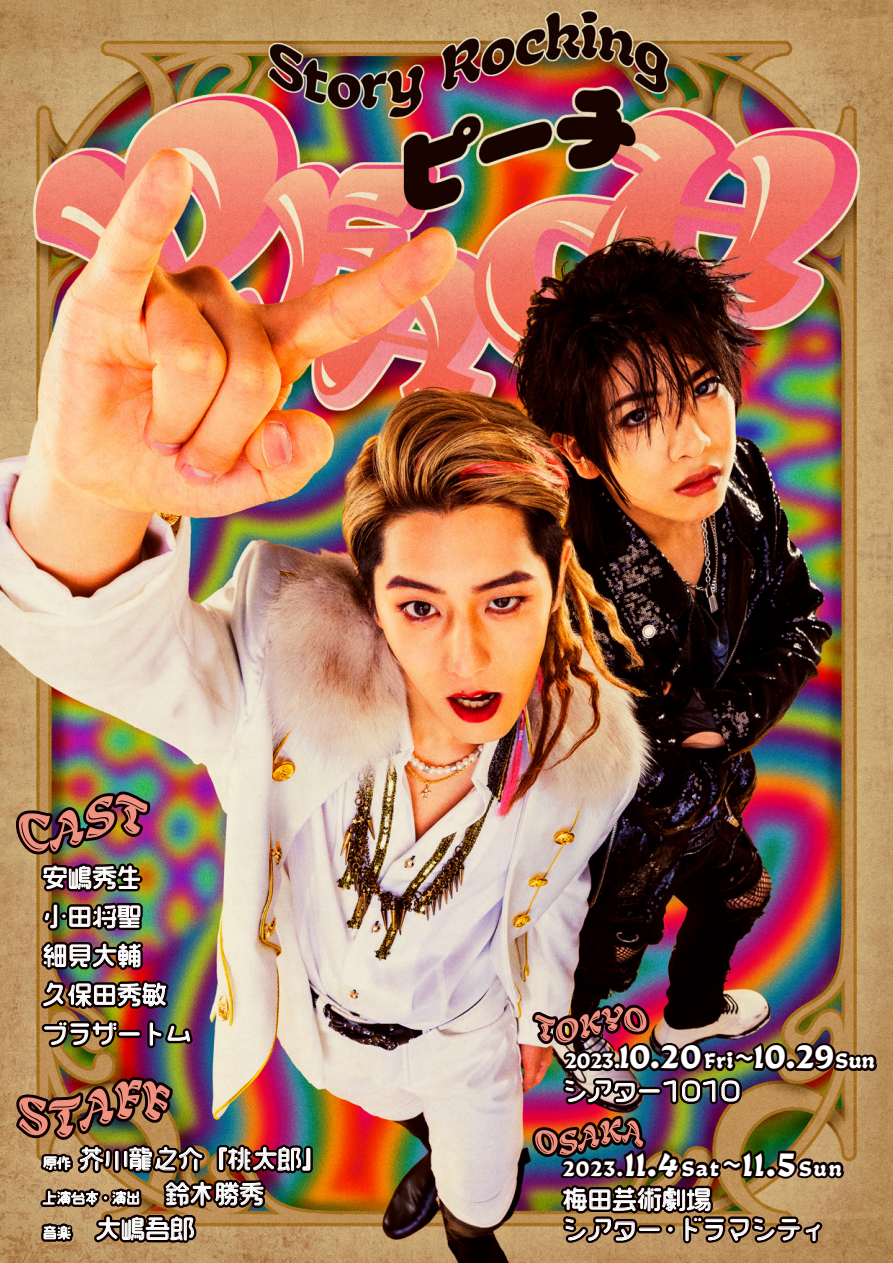
<style>
.page{position:relative;width:893px;height:1263px;background:#fff}
.page>*{position:absolute;margin:0;border:0;box-sizing:border-box;transform-origin:0 0}
.t1{font:24.75px/39px "VDL Mega Maru Regular";color:#fff}
.t2{font:24.75px "VDL Mega Maru Regular";letter-spacing:.035em;color:#fff}
.t3{font:700 21.15px "Tumba Text";letter-spacing:-.005em;color:#fff}
.t4{font:700 21.15px "Tumba Text";letter-spacing:.03em;color:#fff}
.t5{font:14.1px "VDL Mega Maru Regular";color:#fff}
.s1{font-size:14.1px}
.s2{font-size:24.75px}
.s3{font-size:32.7px}
.s4{font-family:"VDL Mega Maru Regular";font-weight:400;font-size:32.7px}
</style>
<div class="page">
<img style="left:0;top:0;width:893px;height:1263px">
<img style="left:0;top:767px;width:316px;height:496px">
<img style="left:459px;top:961px;width:421px;height:302px">
<p class="t1" style="left:43px;top:857px;width:150px">安嶋秀生<br>小田将聖<br>細見大輔<br>久保田秀敏ブラザートム</p>
<p class="t1" style="left:43px;top:1138px;width:285px"><span class="s1">原作</span> 芥川龍之介『桃太郎』</p>
<p class="t5" style="left:43px;top:1188px;width:223px">上演台本・演出<span class="s2">　鈴木勝秀</span></p>
<p class="t1" style="left:43px;top:1208px;width:153px"><span class="s1">音楽</span>　大嶋吾郎</p>
<p class="t3" style="left:565px;top:1047px;width:311px">2023.<span class="s3">10.20</span>Fri<span class="s4">̃</span><span class="s3">10.29</span>Sun</p>
<p class="t2" style="left:563px;top:1074px;width:179px">シアター1010</p>
<p class="t4" style="left:563px;top:1154px;width:281px">2023.<span class="s3">11.4</span>Sat <span class="s4">̃</span><span class="s3">11.5</span>Sun</p>
<p class="t1" style="left:563px;top:1183px;width:265px;line-height:29.7px">梅田芸術劇場<br>シアター・ドラマシティ</p>
</div>
